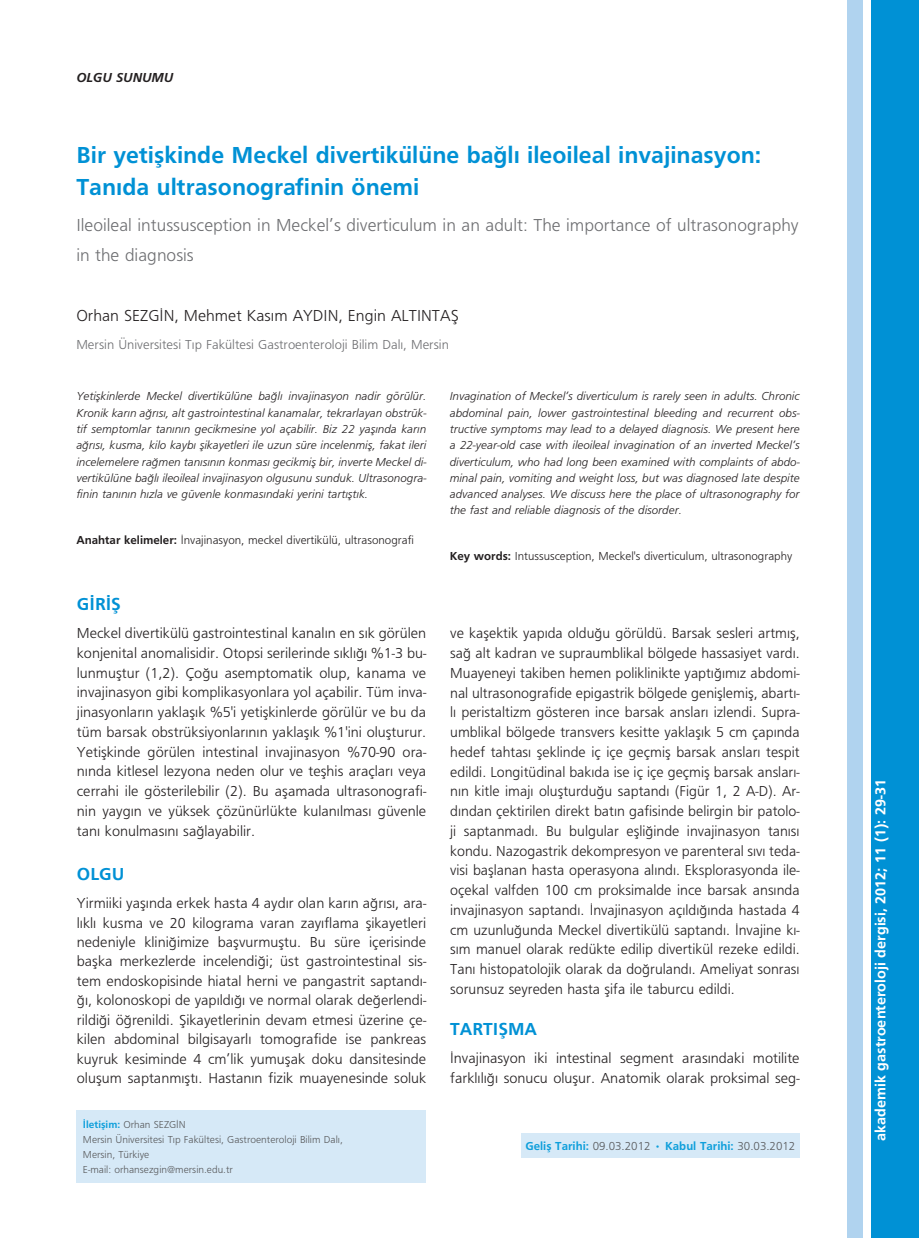
<style>
.page{position:relative;width:919px;height:1238px;background:#fff}
.page>*{position:absolute;margin:0;border:0;box-sizing:border-box;transform-origin:0 0}
.t1{font:24px/32.5px "Frugal Sans Prestij";color:#0091d5}
.t2{font:18px/29.8px "Frugal Sans";color:#6c6d70}
.t3{font:18px "Frugal Sans Prestij";color:#0091d5}
.t4{font:16.5px "Frugal Sans";color:#231f20}
.t5{font:15px/19.8px "Frugal Sans";color:#231f20;text-align:justify}
.t6{font:15px "Frugal Sans Prestij";color:#fff}
.t7{font:13.5px "Frugal Sans";color:#6c6d70}
.t8{font:italic 700 13.5px "Frugal Sans";color:#231f20}
.t9{font:italic 12px/16.4px "Frugal Sans";color:#231f20;text-align:justify}
.t10{font:12px "Frugal Sans";color:#231f20}
.t11{font:12px "Frugal Sans Prestij";color:#0f9fdb}
.t12{font:10.5px/15px "Frugal Sans";color:#57585a}
.s1{font-family:"Frugal Sans Prestij"}
.s2{font-family:"Frugal Sans Prestij";color:#0f9fdb}
.s3{font-family:"Frugal Sans";color:#57585a}
.s4{font-family:"Frugal Sans"}
</style>
<div class="page">
<div style="left:871px;top:0;width:47px;height:1237px;background:#0091d5"></div>
<div style="left:847px;top:0;width:15px;height:1237px;background:#b0d3ef"></div>
<div style="left:521px;top:1133px;width:278px;height:24px;background:#d6e9f7"></div>
<div style="left:76px;top:1110px;width:350px;height:72px;background:#d6e9f7"></div>
<p class="t8" style="left:76px;top:72px;width:98px">OLGU SUNUMU</p>
<h1 class="t1" style="left:76px;top:140px;width:686px">Bir yetiflkinde Meckel divertikülüne ba¤l› ileoileal invajinasyon:<br>Tan›da ultrasonografinin önemi</h1>
<p class="t2" style="left:76px;top:211px;width:723px">Ileoileal intussusception in Meckel’s diverticulum in an adult: The importance of ultrasonography in the diagnosis</p>
<p class="t4" style="left:76px;top:309px;width:384px">Orhan SEZG‹N, Mehmet Kas›m AYDIN, Engin ALTINTAfi</p>
<p class="t7" style="left:76px;top:339px;width:374px">Mersin Üniversitesi T›p Fakültesi Gastroenteroloji Bilim Dal›, Mersin</p>
<p class="t9" style="left:76px;top:389px;width:351px">Yetiflkinlerde Meckel divertikülüne ba¤l› invajinasyon nadir görülür.<br>Kronik kar›n a¤r›s›, alt gastrointestinal kanamalar, tekrarlayan obstrük&shy;tif semptomlar tan›n›n gecikmesine yol açabilir. Biz 22 yafl›nda kar›n a¤r›s›, kusma, kilo kayb› flikayetleri ile uzun süre incelenmifl, fakat ileri incelemelere ra¤men tan›s›n›n konmas› gecikmifl bir, inverte Meckel di&shy;vertikülüne ba¤l› ileoileal invajinasyon olgusunu sunduk. Ultrasonogra&shy;finin tan›n›n h›zla ve güvenle konmas›ndaki yerini tart›flt›k.</p>
<p class="t10" style="left:76px;top:535px;width:339px"><span class="s1">Anahtar kelimeler:</span> ‹nvajinasyon, meckel divertikülü, ultrasonografi</p>
<p class="t3" style="left:77px;top:597px;width:46px">G‹R‹fi</p>
<p class="t5" style="left:77px;top:624px;width:351px">Meckel divertikülü gastrointestinal kanal›n en s›k görülen konjenital anomalisidir. Otopsi serilerinde s›kl›¤› %1-3 bu&shy;lunmufltur (1,2). Ço¤u asemptomatik olup, kanama ve invajinasyon gibi komplikasyonlara yol açabilir. Tüm inva&shy;jinasyonlar›n yaklafl›k %5'i yetiflkinlerde görülür ve bu da tüm barsak obstrüksiyonlar›n›n yaklafl›k %1'ini oluflturur.<br>Yetiflkinde görülen intestinal invajinasyon %70-90 ora&shy;n›nda kitlesel lezyona neden olur ve teflhis araçlar› veya cerrahi ile gösterilebilir (2). Bu aflamada ultrasonografi&shy;nin yayg›n ve yüksek çözünürlükte kulan›lmas› güvenle tan› konulmas›n› sa¤layabilir.</p>
<p class="t3" style="left:77px;top:867px;width:49px">OLGU</p>
<p class="t5" style="left:77px;top:894px;width:351px">Yirmiiki yafl›nda erkek hasta 4 ayd›r olan kar›n a¤r›s›, ara&shy;l›kl› kusma ve 20 kilograma varan zay›flama flikayetleri nedeniyle klini¤imize baflvurmufltu. Bu süre içerisinde baflka merkezlerde incelendi¤i; üst gastrointestinal sis&shy;tem endoskopisinde hiatal herni ve pangastrit saptand›- ¤›, kolonoskopi de yap›ld›¤› ve normal olarak de¤erlendi&shy;rildi¤i ö¤renildi. fiikayetlerinin devam etmesi üzerine çe&shy;kilen abdominal bilgisayarl› tomografide ise pankreas kuyruk kesiminde 4 cm’lik yumuflak doku dansitesinde oluflum saptanm›flt›. Hastan›n fizik muayenesinde soluk</p>
<p class="t12" style="left:83px;top:1118px;width:261px"><span class="s2">‹letiflim:</span> Orhan SEZG‹N<br>Mersin Üniversitesi T›p Fakültesi, Gastroenteroloji Bilim Dal›, Mersin, Türkiye<br>E-mail: orhansezgin@mersin.edu.tr</p>
<p class="t9" style="left:449px;top:389px;width:351px">Invagination of Meckel’s diverticulum is rarely seen in adults. Chronic abdominal pain, lower gastrointestinal bleeding and recurrent obs&shy;tructive symptoms may lead to a delayed diagnosis. We present here a 22-year-old case with ileoileal invagination of an inverted Meckel’s diverticulum, who had long been examined with complaints of abdo&shy;minal pain, vomiting and weight loss, but was diagnosed late despite advanced analyses. We discuss here the place of ultrasonography for the fast and reliable diagnosis of the disorder.</p>
<p class="t10" style="left:449px;top:551px;width:344px"><span class="s1">Key words:</span> Intussusception, Meckel's diverticulum, ultrasonography</p>
<p class="t5" style="left:450px;top:624px;width:351px">ve kaflektik yap›da oldu¤u görüldü. Barsak sesleri artm›fl, sa¤ alt kadran ve supraumblikal bölgede hassasiyet vard›.<br>Muayeneyi takiben hemen poliklinikte yapt›¤›m›z abdomi&shy;nal ultrasonografide epigastrik bölgede genifllemifl, abart›- l› peristaltizm gösteren ince barsak anslar› izlendi. Supra&shy;umblikal bölgede transvers kesitte yaklafl›k 5 cm çap›nda hedef tahtas› fleklinde iç içe geçmifl barsak anslar› tespit edildi. Longitüdinal bak›da ise iç içe geçmifl barsak anslar›- n›n kitle imaj› oluflturdu¤u saptand› (Figür 1, 2 A-D). Ar&shy;d›ndan çektirilen direkt bat›n gafisinde belirgin bir patolo&shy;ji saptanmad›. Bu bulgular eflli¤inde invajinasyon tan›s› kondu. Nazogastrik dekompresyon ve parenteral s›v› teda&shy;visi bafllanan hasta operasyona al›nd›. Eksplorasyonda ile&shy;oçekal valfden 100 cm proksimalde ince barsak ans›nda invajinasyon saptand›. ‹nvajinasyon aç›ld›¤›nda hastada 4 cm uzunlu¤unda Meckel divertikülü saptand›. ‹nvajine k›- s›m manuel olarak redükte edilip divertikül rezeke edildi.<br>Tan› histopatolojik olarak da do¤ruland›. Ameliyat sonras› sorunsuz seyreden hasta flifa ile taburcu edildi.</p>
<p class="t3" style="left:450px;top:1022px;width:88px">TARTIfiMA</p>
<p class="t5" style="left:450px;top:1049px;width:351px">‹nvajinasyon iki intestinal segment aras›ndaki motilite farkl›l›¤› sonucu oluflur. Anatomik olarak proksimal seg-</p>
<p class="t11" style="left:525px;top:1141px;width:271px">Gelifl Tarihi: <span class="s3">09.03.2012</span> <span class="s4">•</span> Kabul Tarihi: <span class="s3">30.03.2012</span></p>
<p class="t6" style="left:874px;top:1140px;width:363px;rotate:-90deg">akademik gastroenteroloji dergisi, 2012; 11 (1): 29-31</p>
</div>
